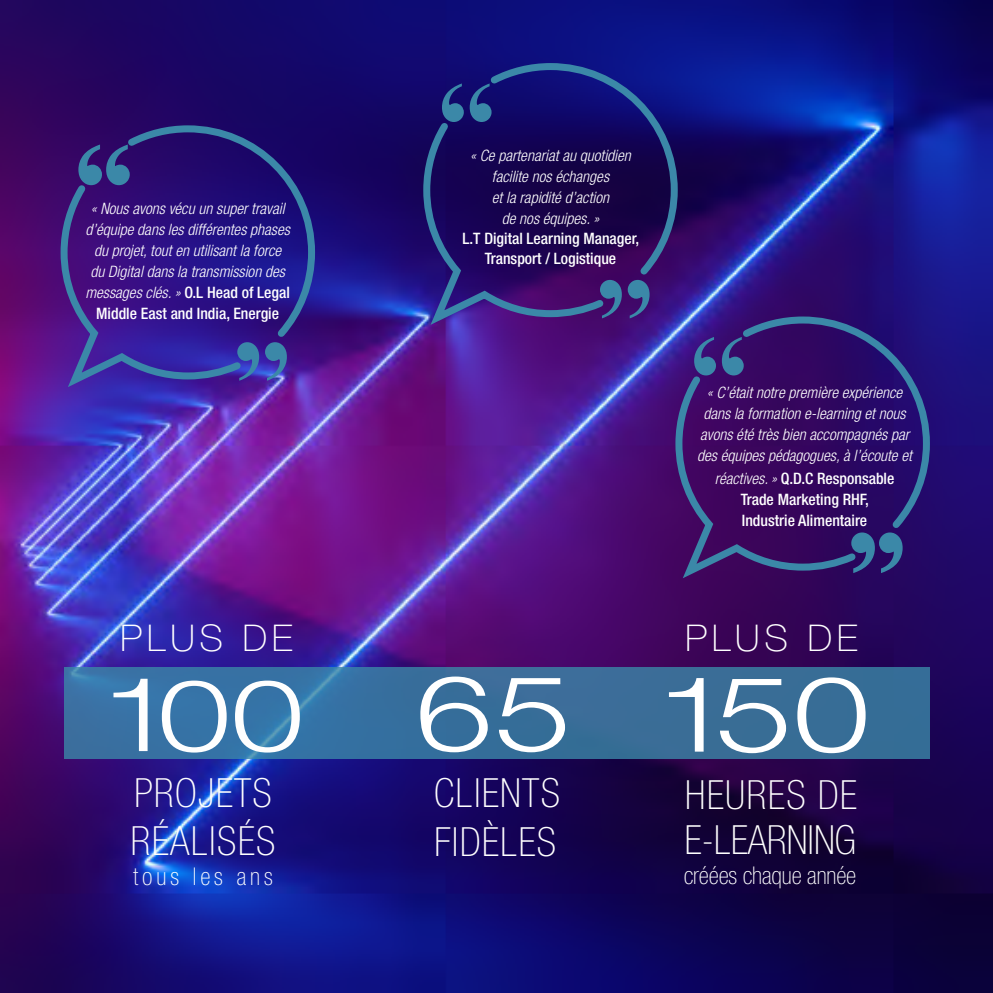
<style>
.page{position:relative;width:993px;height:993px;background:#fff}
.page>*{position:absolute;margin:0;border:0;box-sizing:border-box;transform-origin:0 0}
.t1{font:300 105px "Helvetica Neue";color:#fff;scale:1.33 1}
.t2{font:300 99.75px "Helvetica Neue";color:#fefefe;scale:1.33 1}
.t3{font:100 condensed 40.25px/48.3px "Helvetica Neue";letter-spacing:.03em;color:#fff}
.t4{font:100 condensed 40.25px/45.5px "Helvetica Neue";letter-spacing:-.005em;color:#fff}
.t5{font:100 36.93px "Helvetica Neue";letter-spacing:.12em;color:#fff}
.t6{font:100 condensed 24.5px "Helvetica Neue";letter-spacing:-.005em;color:#fff}
.t7{font:100 condensed 24.5px "Helvetica Neue";letter-spacing:.16em;color:#fff}
.t8{font:italic 300 condensed 15.75px/21px "Helvetica Neue";color:#fff;text-align:center}
.t9{font:500 condensed 15.75px/21px "Helvetica Neue";color:#fff;text-align:center}
.s1{font-weight:500;font-style:normal}
.s2{font-size:103.25px}
.s3{font-weight:300;font-style:italic}
</style>
<div class="page">
<img style="left:0;top:0;width:992px;height:992px">
<div style="left:65px;top:667px;width:864px;height:91px;background:linear-gradient(to right,#3774a8,#386b92)"></div>
<svg style="left:671px;top:313px;width:262px;height:272px;background:#321169"></svg>
<svg style="left:694px;top:337px;width:49px;height:38px;background:#3a458a"></svg>
<svg style="left:850px;top:531px;width:53px;height:43px;background:#304682"></svg>
<svg style="left:419px;top:60px;width:262px;height:272px;background:#1f1166"></svg>
<svg style="left:442px;top:83px;width:49px;height:39px;background:#234286"></svg>
<svg style="left:599px;top:280px;width:50px;height:38px;background:#3d4486"></svg>
<svg style="left:57px;top:122px;width:261px;height:272px;background:#2f1884"></svg>
<svg style="left:77px;top:143px;width:54px;height:43px;background:#354385"></svg>
<svg style="left:237px;top:342px;width:50px;height:38px;background:#3d59ad"></svg>
<p class="t8" style="left:85px;top:197px;width:206px">« Nous avons vécu un super travail d’équipe dans les différentes phases du projet, tout en utilisant la force du Digital dans la transmission des messages clés. » <span class="s1">O.L Head of Legal Middle East and India, Energie</span></p>
<h3 class="t5" style="left:120px;top:616px;width:174px">PLUS DE</h3>
<h2 class="t2" style="left:100px;top:654px;width:155px"><span class="s2">1</span>00</h2>
<h3 class="t3" style="left:130px;top:768px;width:146px">PROJETS<br>RÉALISÉS</h3>
<h3 class="t7" style="left:133px;top:862px;width:141px">tous les ans</h3>
<p class="t8" style="left:470px;top:145px;width:162px">« Ce partenariat au quotidien facilite nos échanges<br>et la rapidité d’action<br>de nos équipes. »</p>
<p class="t9" style="left:462px;top:228px;width:178px;line-height:19.8px">L.T Digital Learning Manager,<br>Transport / Logistique</p>
<h1 class="t1" style="left:414px;top:649px;width:119px">65</h1>
<h3 class="t3" style="left:434px;top:768px;width:127px">CLIENTS<br>FIDÈLES</h3>
<p class="t8" style="left:697px;top:382px;width:216px">« C’était notre première expérience dans la formation e-learning et nous avons été très bien accompagnés par des équipes pédagogues, à l’écoute et</p>
<p class="t9" style="left:714px;top:467px;width:181px"><span class="s3">réactives. »</span> Q.D.C Responsable<br>Trade Marketing RHF,<br>Industrie Alimentaire</p>
<h3 class="t5" style="left:685px;top:616px;width:174px">PLUS DE</h3>
<h1 class="t1" style="left:655px;top:649px;width:163px">150</h1>
<h3 class="t4" style="left:684px;top:771px;width:174px">HEURES DE<br>E-LEARNING</h3>
<h3 class="t6" style="left:683px;top:860px;width:174px">créées chaque année</h3>
</div>
